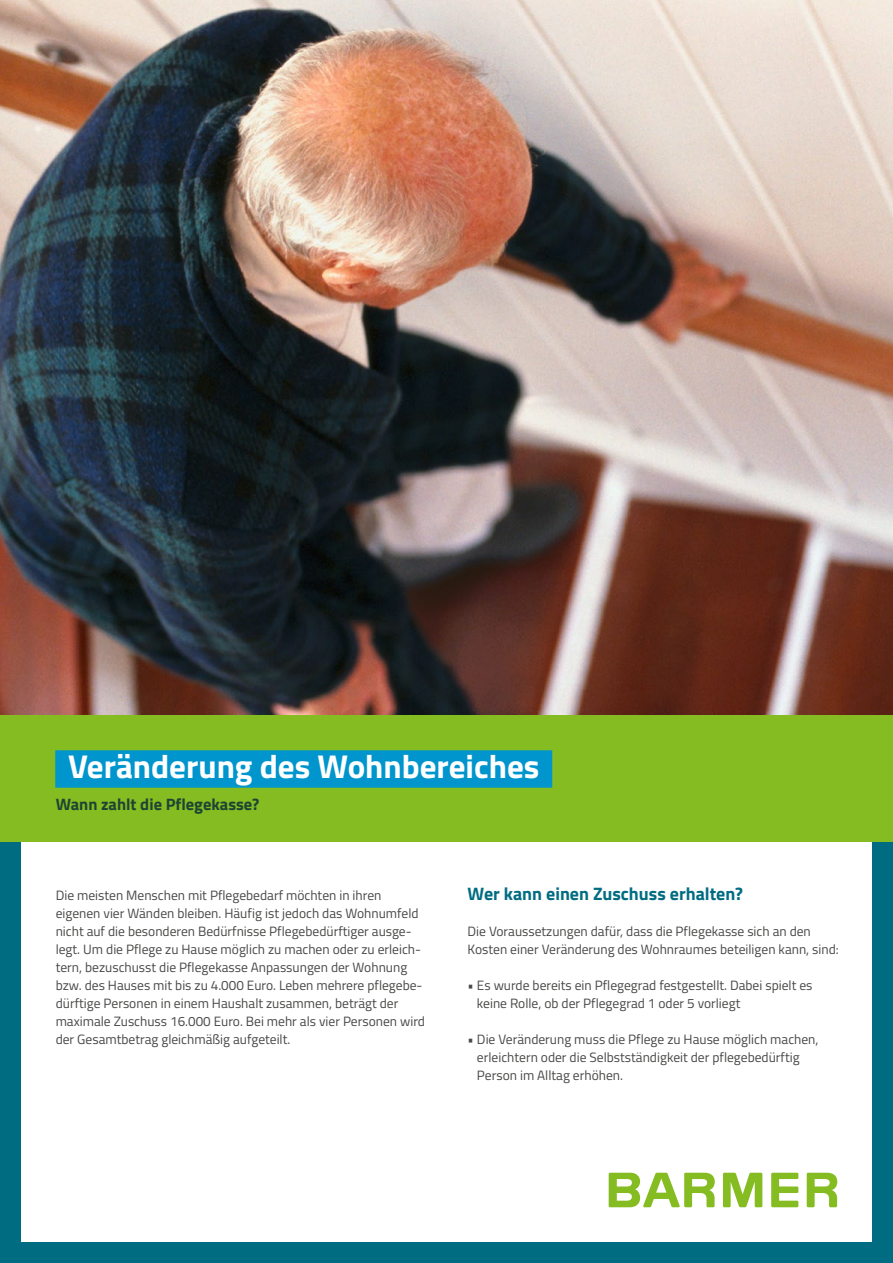
<style>
.page{position:relative;width:893px;height:1263px;background:#fff}
.page>*{position:absolute;margin:0;border:0;box-sizing:border-box;transform-origin:0 0}
.Barrierefrei_H1_Balk{font:700 33px "BGEK Titillium";color:#fff}
.Barrierefrei_H2{font:700 18px "BGEK Titillium";color:#006c82}
.P_Zwischen{font:700 16.5px "BGEK Titillium";color:#1d4534}
.Barrierefrei_P_Fließ{font:13.5px/18px "BGEK Titillium";color:#484847}
</style>
<div class="page">
<img style="left:0;top:0;width:893px;height:715px">
<div style="left:0;top:842px;width:893px;height:421px;background:#006c82"></div>
<div style="left:21px;top:842px;width:851px;height:400px;background:#fff"></div>
<div style="left:0;top:715px;width:893px;height:127px;background:#85bc21"></div>
<svg style="left:609px;top:1173px;width:228px;height:34px"></svg>
<div style="left:55px;top:750px;width:497px;height:38px;background:#0096cd"></div>
<h1 class="Barrierefrei_H1_Balk" style="left:68px;top:741px;width:473px">Veränderung des Wohnbereiches</h1>
<p class="P_Zwischen" style="left:56px;top:792px;width:205px">Wann zahlt die Pflegekasse?</p>
<p class="Barrierefrei_P_Fließ" style="left:56px;top:886px;width:371px">Die meisten Menschen mit Pflegebedarf möchten in ihren eigenen vier Wänden bleiben. Häufig ist jedoch das Wohnumfeld nicht auf die besonderen Bedürfnisse Pflegebedürftiger ausge&shy;legt. Um die Pflege zu Hause möglich zu machen oder zu erleich&shy;tern, bezuschusst die Pflegekasse Anpassungen der Wohnung bzw. des Hauses mit bis zu 4.000 Euro. Leben mehrere pflegebe&shy;dürftige Personen in einem Haushalt zusammen, beträgt der maximale Zuschuss 16.000 Euro. Bei mehr als vier Personen wird der Gesamtbetrag gleichmäßig aufgeteilt.</p>
<h2 class="Barrierefrei_H2" style="left:468px;top:880px;width:277px">Wer kann einen Zuschuss erhalten?</h2>
<p class="Barrierefrei_P_Fließ" style="left:468px;top:922px;width:373px">Die Voraussetzungen dafür, dass die Pflegekasse sich an den<br>Kosten einer Veränderung des Wohnraumes beteiligen kann, sind:</p>
<p class="Barrierefrei_P_Fließ" style="left:477px;top:976px;width:337px;text-indent:-9px">• Es wurde bereits ein Pflegegrad festgestellt. Dabei spielt es keine Rolle, ob der Pflegegrad 1 oder 5 vorliegt</p>
<p class="Barrierefrei_P_Fließ" style="left:477px;top:1030px;width:343px;text-indent:-9px">• Die Veränderung muss die Pflege zu Hause möglich machen, erleichtern oder die Selbstständigkeit der pflegebedürftig<br>Person im Alltag erhöhen.</p>
</div>
